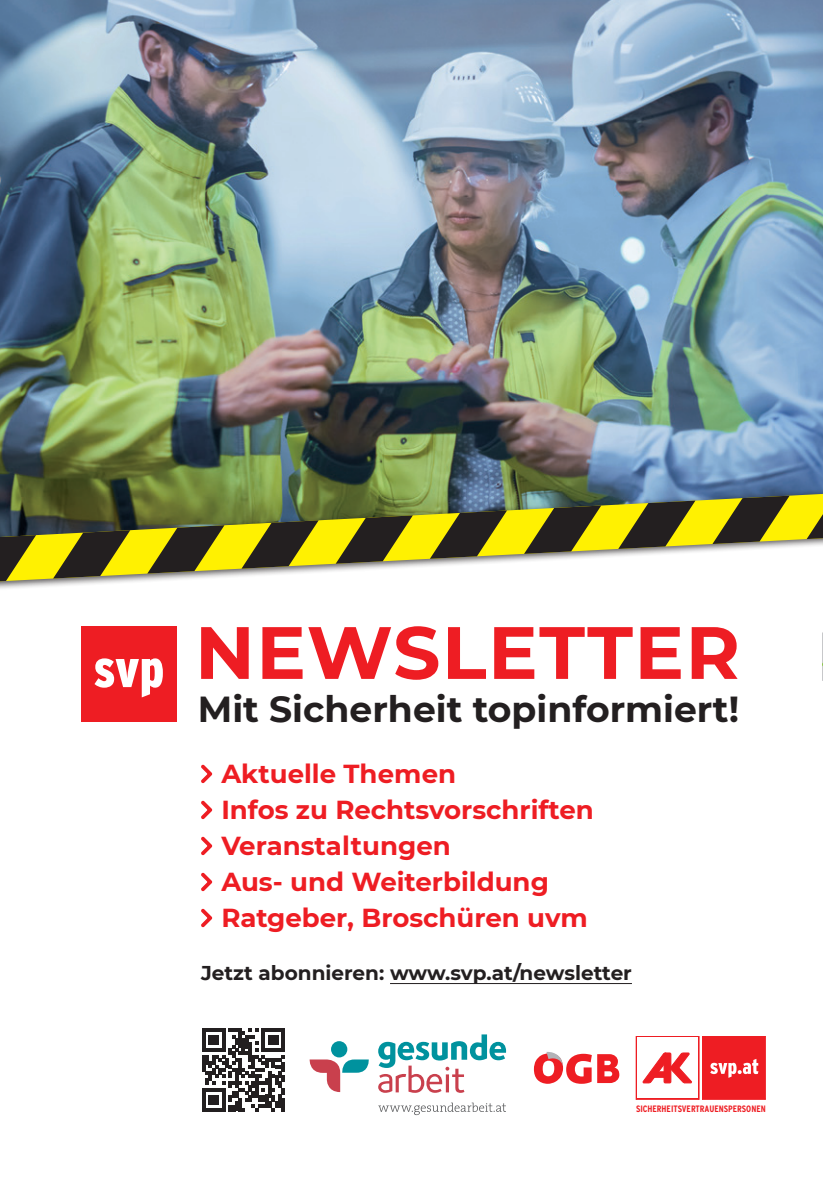
<style>
.page{position:relative;width:823px;height:1191px;background:#fff}
.page>*{position:absolute;margin:0;border:0;box-sizing:border-box;transform-origin:0 0}
.t1{font:700 74px "Montserrat";letter-spacing:.02em;color:#ee1d23}
.t2{font:700 36.2px "Montserrat";color:#231f20}
.t3{font:700 26px "Montserrat";color:#ee1d23}
.t4{font:700 20px "Montserrat";color:#231f20}
.t5{font:700 condensed 9.2px "Interstate";color:#ee1d23}
</style>
<div class="page">
<div style="left:635px;top:1036px;width:63px;height:63px;border:1px solid #ee1d23"></div>
<svg style="left:642px;top:1053px;width:49px;height:30px"></svg>
<div style="left:702px;top:1036px;width:63px;height:63px;border:1px solid #ee1d23"></div>
<div style="left:703px;top:1037px;width:60px;height:61px;background:#ee1d23"></div>
<svg style="left:710px;top:1059px;width:48px;height:19px"></svg>
<svg style="left:597px;top:1054px;width:22px;height:29px"></svg>
<svg style="left:533px;top:1052px;width:58px;height:31px"></svg>
<img style="left:0;top:0;width:429px;height:488px">
<div style="left:81px;top:626px;width:95px;height:96px;background:#ee1d23"></div>
<svg style="left:94px;top:658px;width:69px;height:39px"></svg>
<div style="left:0;top:488px;width:822px;height:108px;background:#231f20;opacity:.75"></div>
<svg style="left:318px;top:494px;width:111px;height:87px"></svg>
<svg style="left:335px;top:515px;width:77px;height:49px;background:#78711a"></svg>
<svg style="left:0;top:494px;width:318px;height:87px;background:#7b7c30"></svg>
<img style="left:429px;top:0;width:394px;height:680px">
<svg style="left:201px;top:764px;width:12px;height:19px"></svg>
<svg style="left:201px;top:800px;width:12px;height:20px"></svg>
<svg style="left:201px;top:836px;width:12px;height:20px"></svg>
<svg style="left:201px;top:872px;width:12px;height:20px"></svg>
<svg style="left:201px;top:908px;width:12px;height:20px"></svg>
<hr style="left:202px;top:1028px;width:3px;height:23px;background:#231f20">
<hr style="left:202px;top:1054px;width:3px;height:17px;background:#231f20">
<hr style="left:202px;top:1088px;width:3px;height:23px;background:#231f20">
<svg style="left:205px;top:1028px;width:80px;height:83px"></svg>
<hr style="left:281px;top:1098px;width:4px;height:13px;background:#231f20">
<hr style="left:390px;top:983px;width:241px;height:1px;background:#231f20">
<svg style="left:378px;top:1034px;width:128px;height:58px"></svg>
<svg style="left:309px;top:1059px;width:60px;height:33px"></svg>
<div style="left:331px;top:1041px;width:16px;height:16px;background:#00929e;border-radius:50%"></div>
<svg style="left:378px;top:1102px;width:127px;height:13px"></svg>
<p class="t1" style="left:195px;top:599px;width:546px">NEWSLETTER</p>
<p class="t2" style="left:198px;top:683px;width:542px">Mit Sicherheit topinformiert!</p>
<p class="t3" style="left:221px;top:755px;width:236px">Aktuelle Themen</p>
<p class="t3" style="left:221px;top:791px;width:374px">Infos zu Rechtsvorschriften</p>
<p class="t3" style="left:221px;top:827px;width:231px">Veranstaltungen</p>
<p class="t3" style="left:221px;top:863px;width:329px">Aus- und Weiterbildung</p>
<p class="t3" style="left:221px;top:899px;width:368px">Ratgeber, Broschüren uvm</p>
<p class="t4" style="left:201px;top:958px;width:432px">Jetzt abonnieren: www.svp.at/newsletter</p>
<p class="t5" style="left:635px;top:1103px;width:131px">SICHERHEITSVERTRAUENSPERSONEN</p>
</div>
